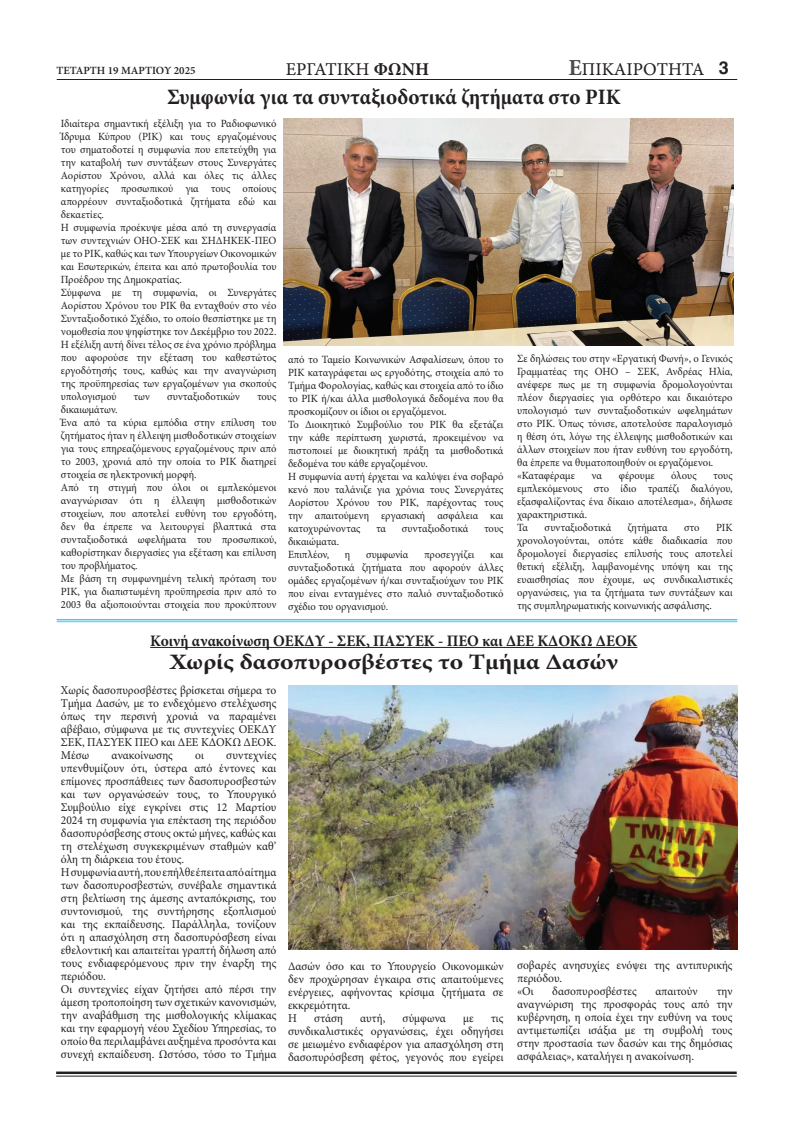
<style>
.page{position:relative;width:794px;height:1134px;background:#fff}
.page>*{position:absolute;margin:0;border:0;box-sizing:border-box;transform-origin:0 0}
.t1{font:700 22px "Minion Pro";color:#231f20;scale:.96 1}
.t2{font:700 22px "Minion Pro";color:#231f20;scale:1.16 1}
.t3{font:18px "Minion Pro Capt";color:#231f20}
.t4{font:700 18px "Helvetica";color:#231f20}
.t5{font:700 16px "Minion Pro";color:#231f20;scale:.96 1}
.t6{font:12px/13px "Minion Pro";color:#231f20;text-align:justify;scale:.96 1}
.t7{font:11px/13px "Minion Pro";color:#231f20;text-align:justify;scale:.96 1}
.t8{font:600 11px "Minion Pro";color:#231f20}
.s1{font-family:"Minion Pro";font-weight:700}
.s2{font-family:"Minion Pro";font-weight:700;font-size:23px;color:#4b4c4d}
</style>
<div class="page">
<img style="left:284px;top:119px;width:449px;height:226px">
<hr style="left:57px;top:619px;width:680px;height:1px;background:#00aeef">
<hr style="left:57px;top:621px;width:680px;height:1px;background:#00aeef">
<hr style="left:150px;top:647px;width:487px;height:1px;background:#231f20">
<img style="left:288px;top:686px;width:449px;height:264px">
<hr style="left:56px;top:1071px;width:680px;height:3px;background:#231f20">
<hr style="left:56px;top:1076px;width:680px;height:1px;background:#231f20">
<hr style="left:57px;top:79px;width:680px;height:1px;background:#231f20">
<p class="t8" style="left:56px;top:63px;width:141px">ΤΕΤΑΡΤΗ 19 ΜΑΡΤΙΟΥ 2025</p>
<p class="t3" style="left:286px;top:58px;width:145px">ΕΡΓΑΤΙΚΗ <span class="s1">ΦΩΝΗ</span></p>
<p class="t3" style="left:568px;top:58px;width:137px"><span class="s2">Ε</span>ΠΙΚΑΙΡΟΤΗΤΑ</p>
<p class="t4" style="left:719px;top:57px;width:12px">3</p>
<p class="t1" style="left:167px;top:82px;width:474px">Συμφωνία για τα συνταξιοδοτικά ζητήματα στο ΡΙΚ</p>
<p class="t7" style="left:61px;top:117px;width:226px">Ιδιαίτερα σημαντική εξέλιξη για το Ραδιοφωνικό Ίδρυμα Κύπρου (ΡΙΚ) και τους εργαζομένους του σηματοδοτεί η συμφωνία που επετεύχθη για την καταβολή των συντάξεων στους Συνεργάτες Αορίστου Χρόνου, αλλά και όλες τις άλλες κατηγορίες προσωπικού για τους οποίους απορρέουν συνταξιοδοτικά ζητήματα εδώ και δεκαετίες.</p>
<p class="t7" style="left:61px;top:221px;width:226px">Η συμφωνία προέκυψε μέσα από τη συνεργασία των συντεχνιών ΟΗΟ-ΣΕΚ και ΣΗΔΗΚΕΚ-ΠΕΟ με το ΡΙΚ, καθώς και των Υπουργείων Οικονομικών και Εσωτερικών, έπειτα και από πρωτοβουλία του Προέδρου της Δημοκρατίας.</p>
<p class="t7" style="left:61px;top:286px;width:226px">Σύμφωνα με τη συμφωνία, οι Συνεργάτες Αορίστου Χρόνου του ΡΙΚ θα ενταχθούν στο νέο Συνταξιοδοτικό Σχέδιο, το οποίο θεσπίστηκε με τη νομοθεσία που ψηφίστηκε τον Δεκέμβριο του 2022.</p>
<p class="t7" style="left:61px;top:338px;width:226px">Η εξέλιξη αυτή δίνει τέλος σε ένα χρόνιο πρόβλημα που αφορούσε την εξέταση του καθεστώτος εργοδότησής τους, καθώς και την αναγνώριση της προϋπηρεσίας των εργαζομένων για σκοπούς υπολογισμού</p>
<p class="t7" style="left:134px;top:390px;width:18px">των</p>
<p class="t7" style="left:167px;top:390px;width:77px">συνταξιοδοτικών</p>
<p class="t7" style="left:257px;top:390px;width:22px">τους</p>
<p class="t7" style="left:61px;top:403px;width:60px">δικαιωμάτων.</p>
<p class="t7" style="left:61px;top:416px;width:226px">Ένα από τα κύρια εμπόδια στην επίλυση του ζητήματος ήταν η έλλειψη μισθοδοτικών στοιχείων για τους επηρεαζόμενους εργαζομένους πριν από το 2003, χρονιά από την οποία το ΡΙΚ διατηρεί στοιχεία σε ηλεκτρονική μορφή.</p>
<p class="t7" style="left:61px;top:481px;width:226px">Από τη στιγμή που όλοι οι εμπλεκόμενοι αναγνώρισαν ότι η έλλειψη μισθοδοτικών στοιχείων, που αποτελεί ευθύνη του εργοδότη, δεν θα έπρεπε να λειτουργεί βλαπτικά στα συνταξιοδοτικά ωφελήματα του προσωπικού, καθορίστηκαν διεργασίες για εξέταση και επίλυση του προβλήματος.</p>
<p class="t7" style="left:61px;top:572px;width:226px">Με βάση τη συμφωνημένη τελική πρόταση του ΡΙΚ, για διαπιστωμένη προϋπηρεσία πριν από το 2003 θα αξιοποιούνται στοιχεία που προκύπτουν</p>
<p class="t7" style="left:288px;top:353px;width:226px">από το Ταμείο Κοινωνικών Ασφαλίσεων, όπου το ΡΙΚ καταγράφεται ως εργοδότης, στοιχεία από το Τμήμα Φορολογίας, καθώς και στοιχεία από το ίδιο το ΡΙΚ ή/και άλλα μισθολογικά δεδομένα που θα προσκομίζουν οι ίδιοι οι εργαζόμενοι.</p>
<p class="t7" style="left:288px;top:418px;width:226px">Το Διοικητικό Συμβούλιο του ΡΙΚ θα εξετάζει την κάθε περίπτωση χωριστά, προκειμένου να πιστοποιεί με διοικητική πράξη τα μισθοδοτικά δεδομένα του κάθε εργαζομένου.</p>
<p class="t7" style="left:288px;top:470px;width:226px">Η συμφωνία αυτή έρχεται να καλύψει ένα σοβαρό κενό που ταλάνιζε για χρόνια τους Συνεργάτες Αορίστου Χρόνου του ΡΙΚ, παρέχοντας τους την απαιτούμενη εργασιακή ασφάλεια και κατοχυρώνοντας</p>
<p class="t7" style="left:376px;top:522px;width:12px">τα</p>
<p class="t7" style="left:402px;top:522px;width:71px">συνταξιοδοτικά</p>
<p class="t7" style="left:484px;top:522px;width:22px">τους</p>
<p class="t7" style="left:288px;top:535px;width:55px">δικαιώματα.</p>
<p class="t7" style="left:288px;top:548px;width:44px">Επιπλέον,</p>
<p class="t7" style="left:345px;top:548px;width:7px">η</p>
<p class="t7" style="left:366px;top:548px;width:46px">συμφωνία</p>
<p class="t7" style="left:424px;top:548px;width:54px">προσεγγίζει</p>
<p class="t7" style="left:288px;top:548px;width:226px;text-indent:202px">και συνταξιοδοτικά ζητήματα που αφορούν άλλες ομάδες εργαζομένων ή/και συνταξιούχων του ΡΙΚ που είναι ενταγμένες στο παλιό συνταξιοδοτικό σχέδιο του οργανισμού.</p>
<p class="t7" style="left:517px;top:352px;width:226px">Σε δηλώσεις του στην «Εργατική Φωνή», ο Γενικός Γραμματέας της ΟΗΟ – ΣΕΚ, Ανδρέας Ηλία, ανέφερε πως με τη συμφωνία δρομολογούνται πλέον διεργασίες για ορθότερο και δικαιότερο υπολογισμό των συνταξιοδοτικών ωφελημάτων στο ΡΙΚ. Όπως τόνισε, αποτελούσε παραλογισμό η θέση ότι, λόγω της έλλειψης μισθοδοτικών και άλλων στοιχείων που ήταν ευθύνη του εργοδότη, θα έπρεπε να θυματοποιηθούν οι εργαζόμενοι.</p>
<p class="t7" style="left:517px;top:469px;width:62px">«Καταφέραμε</p>
<p class="t7" style="left:591px;top:469px;width:13px">να</p>
<p class="t7" style="left:619px;top:469px;width:39px">φέρουμε</p>
<p class="t7" style="left:671px;top:469px;width:28px">όλους</p>
<p class="t7" style="left:517px;top:469px;width:226px;text-indent:196px">τους εμπλεκόμενους στο ίδιο τραπέζι διαλόγου, εξασφαλίζοντας ένα δίκαιο αποτέλεσμα», δήλωσε χαρακτηριστικά.</p>
<p class="t7" style="left:517px;top:521px;width:13px">Τα</p>
<p class="t7" style="left:544px;top:521px;width:71px">συνταξιοδοτικά</p>
<p class="t7" style="left:628px;top:521px;width:43px">ζητήματα</p>
<p class="t7" style="left:684px;top:521px;width:18px">στο</p>
<p class="t7" style="left:517px;top:521px;width:226px;text-indent:199px">ΡΙΚ χρονολογούνται, οπότε κάθε διαδικασία που δρομολογεί διεργασίες επίλυσής τους αποτελεί θετική εξέλιξη, λαμβανομένης υπόψη και της ευαισθησίας που έχουμε, ως συνδικαλιστικές οργανώσεις, για τα ζητήματα των συντάξεων και της συμπληρωματικής κοινωνικής ασφάλισης.</p>
<p class="t5" style="left:150px;top:629px;width:509px">Κοινή ανακοίνωση ΟΕΚΔΥ - ΣΕΚ, ΠΑΣΥΕΚ - ΠΕΟ και ΔΕΕ ΚΔΟΚΩ ΔΕΟΚ</p>
<p class="t2" style="left:169px;top:646px;width:388px">Χωρίς δασοπυροσβέστες το Τμήμα Δασών</p>
<p class="t6" style="left:61px;top:684px;width:226px">Χωρίς δασοπυροσβέστες βρίσκεται σήμερα το Τμήμα Δασών, με το ενδεχόμενο στελέχωσης όπως την περσινή χρονιά να παραμένει αβέβαιο, σύμφωνα με τις συντεχνίες ΟΕΚΔΥ ΣΕΚ, ΠΑΣΥΕΚ ΠΕΟ και ΔΕΕ ΚΔΟΚΩ ΔΕΟΚ.</p>
<p class="t6" style="left:61px;top:749px;width:31px">Μέσω</p>
<p class="t6" style="left:111px;top:749px;width:65px">ανακοίνωσης</p>
<p class="t6" style="left:195px;top:749px;width:11px">οι</p>
<p class="t6" style="left:61px;top:749px;width:226px;text-indent:165px">συντεχνίες υπενθυμίζουν ότι, ύστερα από έντονες και επίμονες προσπάθειες των δασοπυροσβεστών και των οργανώσεών τους, το Υπουργικό Συμβούλιο είχε εγκρίνει στις 12 Μαρτίου 2024 τη συμφωνία για επέκταση της περιόδου δασοπυρόσβεσης στους οκτώ μήνες, καθώς και τη στελέχωση συγκεκριμένων σταθμών καθ’ όλη τη διάρκεια του έτους.</p>
<p class="t6" style="left:61px;top:866px;width:226px">Η συμφωνία αυτή, που επήλθε έπειτα από αίτημα των δασοπυροσβεστών, συνέβαλε σημαντικά στη βελτίωση της άμεσης ανταπόκρισης, του συντονισμού, της συντήρησης εξοπλισμού και της εκπαίδευσης. Παράλληλα, τονίζουν ότι η απασχόληση στη δασοπυρόσβεση είναι εθελοντική και απαιτείται γραπτή δήλωση από τους ενδιαφερόμενους πριν την έναρξη της περιόδου.</p>
<p class="t6" style="left:61px;top:983px;width:226px">Οι συντεχνίες είχαν ζητήσει από πέρσι την άμεση τροποποίηση των σχετικών κανονισμών, την αναβάθμιση της μισθολογικής κλίμακας και την εφαρμογή νέου Σχεδίου Υπηρεσίας, το οποίο θα περιλαμβάνει αυξημένα προσόντα και συνεχή εκπαίδευση. Ωστόσο, τόσο το Τμήμα</p>
<p class="t6" style="left:288px;top:959px;width:226px">Δασών όσο και το Υπουργείο Οικονομικών δεν προχώρησαν έγκαιρα στις απαιτούμενες ενέργειες, αφήνοντας κρίσιμα ζητήματα σε εκκρεμότητα.</p>
<p class="t6" style="left:288px;top:1011px;width:11px">Η</p>
<p class="t6" style="left:314px;top:1011px;width:32px">στάση</p>
<p class="t6" style="left:360px;top:1011px;width:28px">αυτή,</p>
<p class="t6" style="left:402px;top:1011px;width:47px">σύμφωνα</p>
<p class="t6" style="left:463px;top:1011px;width:12px">με</p>
<p class="t6" style="left:288px;top:1011px;width:226px;text-indent:203px">τις συνδικαλιστικές οργανώσεις, έχει οδηγήσει σε μειωμένο ενδιαφέρον για απασχόληση στη δασοπυρόσβεση φέτος, γεγονός που εγείρει</p>
<p class="t6" style="left:517px;top:959px;width:226px">σοβαρές ανησυχίες ενόψει της αντιπυρικής περιόδου.</p>
<p class="t6" style="left:517px;top:985px;width:19px">«Οι</p>
<p class="t6" style="left:552px;top:985px;width:89px">δασοπυροσβέστες</p>
<p class="t6" style="left:655px;top:985px;width:46px">απαιτούν</p>
<p class="t6" style="left:517px;top:985px;width:226px;text-indent:199px">την αναγνώριση της προσφοράς τους από την κυβέρνηση, η οποία έχει την ευθύνη να τους αντιμετωπίζει ισάξια με τη συμβολή τους στην προστασία των δασών και της δημόσιας ασφάλειας», καταλήγει η ανακοίνωση.</p>
</div>
